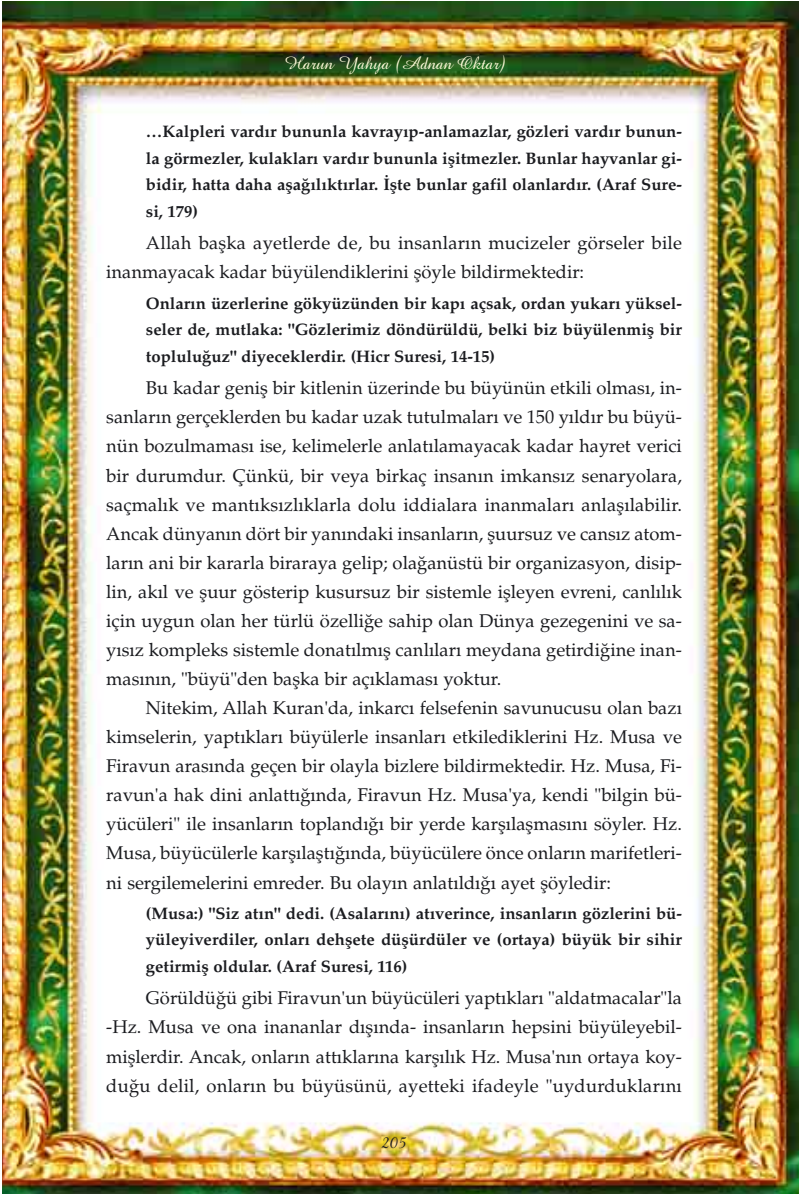
<style>
.page{position:relative;width:799px;height:1196px;background:#fff}
.page>*{position:absolute;margin:0;border:0;box-sizing:border-box;transform-origin:0 0}
.t1{font:18.38px/29.1px "Palatino Turk";color:#1b1c20;text-align:justify}
.t2{font:18.38px "Amazone T";color:#fffbda}
.t3{font:18.38px "Amazone T";color:#1b1c20}
.t4{font:16.62px/26.4px "Palatino Turk B";color:#1b1c20;text-align:justify}
</style>
<div class="page">
<img style="left:3px;top:2px;width:796px;height:1191px">
<p class="t2" style="left:285px;top:58px;width:222px">Harun Yahya (Adnan Oktar)</p>
<p class="t4" style="left:146px;top:120px;width:537px">…Kalpleri vard›r bununla kavray›p-anlamazlar, gözleri vard›r bunun&shy;la görmezler, kulaklar› vard›r bununla iflitmezler. Bunlar hayvanlar gi&shy;bidir, hatta daha afla¤›l›kt›rlar. ‹flte bunlar gafil olanlard›r. (Araf Sure&shy;si, 179)</p>
<p class="t1" style="left:106px;top:231px;width:577px;text-indent:40px">Allah baflka ayetlerde de, bu insanlar›n mucizeler görseler bile inanmayacak kadar büyülendiklerini flöyle bildirmektedir:</p>
<p class="t4" style="left:146px;top:291px;width:537px">Onlar›n üzerlerine gökyüzünden bir kap› açsak, ordan yukar› yüksel&shy;seler de, mutlaka: "Gözlerimiz döndürüldü, belki biz büyülenmifl bir toplulu¤uz" diyeceklerdir. (Hicr Suresi, 14-15)</p>
<p class="t1" style="left:106px;top:376px;width:577px;text-indent:40px">Bu kadar genifl bir kitlenin üzerinde bu büyünün etkili olmas›, in&shy;sanlar›n gerçeklerden bu kadar uzak tutulmalar› ve 150 y›ld›r bu büyü&shy;nün bozulmamas› ise, kelimelerle anlat›lamayacak kadar hayret verici bir durumdur. Çünkü, bir veya birkaç insan›n imkans›z senaryolara, saçmal›k ve mant›ks›zl›klarla dolu iddialara inanmalar› anlafl›labilir.<br>Ancak dünyan›n dört bir yan›ndaki insanlar›n, fluursuz ve cans›z atom&shy;lar›n ani bir kararla biraraya gelip; ola¤anüstü bir organizasyon, disip&shy;lin, ak›l ve fluur gösterip kusursuz bir sistemle iflleyen evreni, canl›l›k için uygun olan her türlü özelli¤e sahip olan Dünya gezegenini ve sa&shy;y›s›z kompleks sistemle donat›lm›fl canl›lar› meydana getirdi¤ine inan&shy;mas›n›n, "büyü"den baflka bir aç›klamas› yoktur.</p>
<p class="t1" style="left:106px;top:695px;width:577px;text-indent:40px">Nitekim, Allah Kuran'da, inkarc› felsefenin savunucusu olan baz› kimselerin, yapt›klar› büyülerle insanlar› etkilediklerini Hz. Musa ve Firavun aras›nda geçen bir olayla bizlere bildirmektedir. Hz. Musa, Fi&shy;ravun'a hak dini anlatt›¤›nda, Firavun Hz. Musa'ya, kendi "bilgin bü&shy;yücüleri" ile insanlar›n topland›¤› bir yerde karfl›laflmas›n› söyler. Hz.<br>Musa, büyücülerle karfl›laflt›¤›nda, büyücülere önce onlar›n marifetleri&shy;ni sergilemelerini emreder. Bu olay›n anlat›ld›¤› ayet flöyledir:</p>
<p class="t4" style="left:146px;top:901px;width:537px">(Musa:) "Siz at›n" dedi. (Asalar›n›) at›verince, insanlar›n gözlerini bü&shy;yüleyiverdiler, onlar› dehflete düflürdüler ve (ortaya) büyük bir sihir getirmifl oldular. (Araf Suresi, 116)</p>
<p class="t1" style="left:106px;top:986px;width:577px;text-indent:40px">Görüldü¤ü gibi Firavun'un büyücüleri yapt›klar› "aldatmacalar"la -Hz. Musa ve ona inananlar d›fl›nda- insanlar›n hepsini büyüleyebil&shy;mifllerdir. Ancak, onlar›n att›klar›na karfl›l›k Hz. Musa'n›n ortaya koy&shy;du¤u delil, onlar›n bu büyüsünü, ayetteki ifadeyle "uydurduklar›n›</p>
<p class="t3" style="left:381px;top:1136px;width:27px">205</p>
</div>
